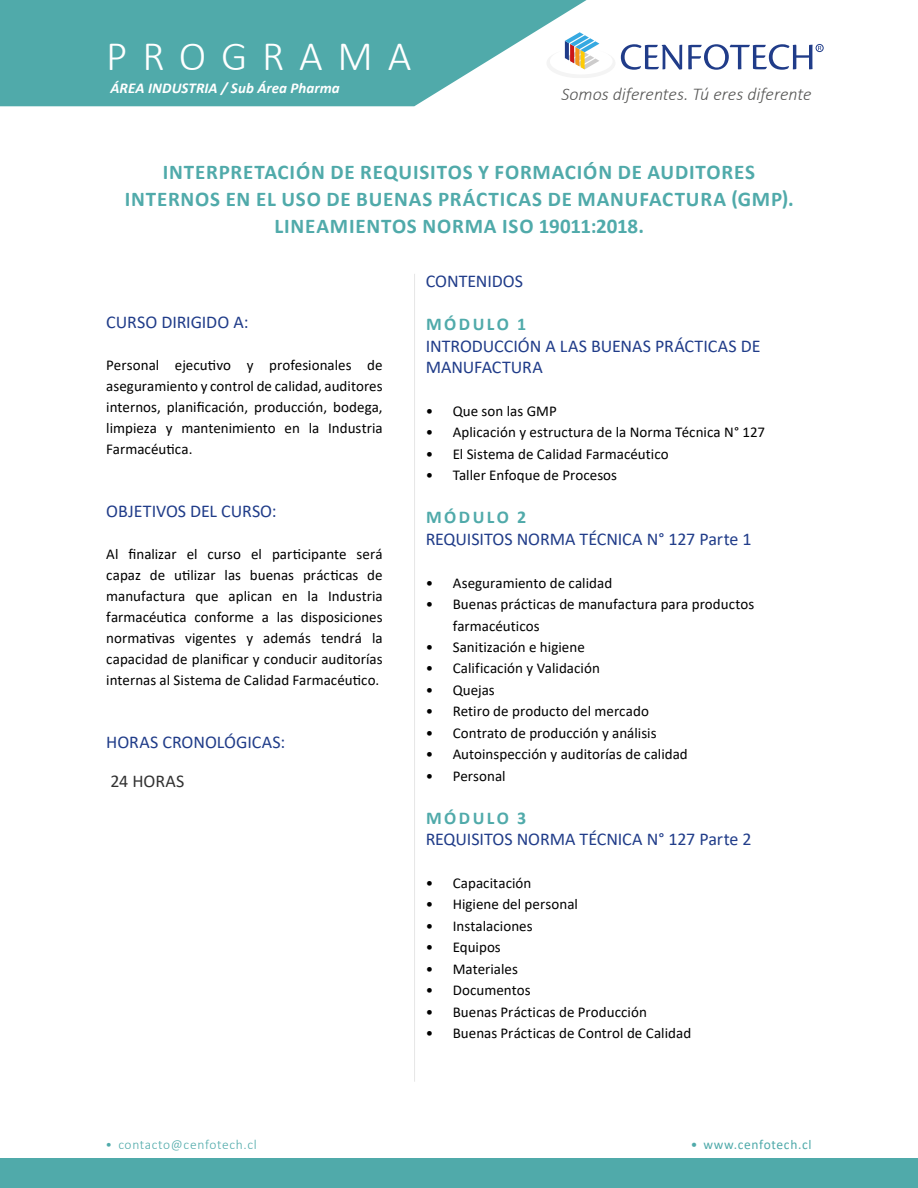
<style>
.page{position:relative;width:918px;height:1188px;background:#fff}
.page>*{position:absolute;margin:0;border:0;box-sizing:border-box;transform-origin:0 0}
.t1{font:300 42px "Calibri";letter-spacing:.35em;color:#fff}
.t2{font:700 21px/27px "Calibri";letter-spacing:.035em;color:#50aaaa;text-align:center}
.t3{font:18px/21.5px "Calibri";letter-spacing:-.005em;color:#203c89}
.t4{font:italic 300 18px "Calibri";color:#575756}
.t5{font:700 18px "Calibri";letter-spacing:.135em;color:#50aaaa}
.t6{font:18px "Calibri";letter-spacing:-.005em;color:#323232}
.t7{font:15px/21px "Calibri";letter-spacing:.005em;color:#000;text-align:justify}
.t8{font:italic 700 15px "Calibri";letter-spacing:.005em;color:#fff}
.t9{font:300 13.5px "Calibri";letter-spacing:.05em;color:#50aaaa}
.t10{font:13.5px "Calibri";letter-spacing:.05em;color:#50aaaa}
</style>
<div class="page">
<div style="left:0;top:1158px;width:918px;height:30px;background:#50aaaa"></div>
<svg style="left:0;top:0;width:587px;height:106px;background:#65b4b4"></svg>
<div style="left:816px;top:44px;width:7px;height:8px;border:1px solid #203c89;border-radius:50%"></div>
<svg style="left:546px;top:32px;width:136px;height:46px"></svg>
<svg style="left:688px;top:44px;width:133px;height:26px"></svg>
<hr style="left:414px;top:274px;width:1px;height:808px;background:#e6e6e6">
<h1 class="t1" style="left:106px;top:30px;width:307px">PROGRAMA</h1>
<p class="t8" style="left:111px;top:77px;width:231px">ÁREA INDUSTRIA / Sub Área Pharma</p>
<p class="t4" style="left:561px;top:83px;width:252px">Somos diferentes. Tú eres diferente</p>
<h2 class="t2" style="left:125px;top:158px;width:670px">INTERPRETACIÓN DE REQUISITOS Y FORMACIÓN DE AUDITORES<br>INTERNOS EN EL USO DE BUENAS PRÁCTICAS DE MANUFACTURA (GMP).<br>LINEAMIENTOS NORMA ISO 19011:2018.</h2>
<p class="t3" style="left:106px;top:311px;width:144px">CURSO DIRIGIDO A:</p>
<p class="t7" style="left:106px;top:354px;width:278px">Personal ejecutivo y profesionales de aseguramiento y control de calidad, auditores internos, planificación, producción, bodega, limpieza y mantenimiento en la Industria Farmacéutica.</p>
<p class="t3" style="left:106px;top:500px;width:172px">OBJETIVOS DEL CURSO:</p>
<p class="t7" style="left:106px;top:543px;width:278px">Al finalizar el curso el participante será capaz de utilizar las buenas prácticas de manufactura que aplican en la Industria farmacéutica conforme a las disposiciones normativas vigentes y además tendrá la capacidad de planificar y conducir auditorías internas al Sistema de Calidad Farmacéutico.</p>
<p class="t3" style="left:106px;top:731px;width:180px">HORAS CRONOLÓGICAS:</p>
<p class="t6" style="left:111px;top:769px;width:75px">24 HORAS</p>
<p class="t3" style="left:426px;top:270px;width:99px">CONTENIDOS</p>
<p class="t5" style="left:426px;top:312px;width:102px">MÓDULO 1</p>
<p class="t3" style="left:426px;top:335px;width:337px">INTRODUCCIÓN A LAS BUENAS PRÁCTICAS DE<br>MANUFACTURA</p>
<p class="t7" style="left:426px;top:400px;width:133px">• Que son las GMP</p>
<p class="t7" style="left:426px;top:422px;width:341px">• Aplicación y estructura de la Norma Técnica N° 127</p>
<p class="t7" style="left:426px;top:443px;width:245px">• El Sistema de Calidad Farmacéutico</p>
<p class="t7" style="left:426px;top:465px;width:193px">• Taller Enfoque de Procesos</p>
<p class="t5" style="left:426px;top:505px;width:102px">MÓDULO 2</p>
<p class="t3" style="left:426px;top:528px;width:327px">REQUISITOS NORMA TÉCNICA N° 127 Parte 1</p>
<p class="t7" style="left:426px;top:572px;width:188px">• Aseguramiento de calidad</p>
<p class="t7" style="left:453px;top:593px;width:303px;line-height:21.5px;text-indent:-27px">• Buenas prácticas de manufactura para productos farmacéuticos</p>
<p class="t7" style="left:426px;top:636px;width:161px">• Sanitización e higiene</p>
<p class="t7" style="left:426px;top:658px;width:176px">• Calificación y Validación</p>
<p class="t7" style="left:426px;top:679px;width:71px">• Quejas</p>
<p class="t7" style="left:426px;top:700px;width:225px">• Retiro de producto del mercado</p>
<p class="t7" style="left:426px;top:722px;width:232px">• Contrato de producción y análisis</p>
<p class="t7" style="left:426px;top:743px;width:264px">• Autoinspección y auditorías de calidad</p>
<p class="t7" style="left:426px;top:765px;width:82px">• Personal</p>
<p class="t5" style="left:426px;top:805px;width:102px">MÓDULO 3</p>
<p class="t3" style="left:426px;top:828px;width:327px">REQUISITOS NORMA TÉCNICA N° 127 Parte 2</p>
<p class="t7" style="left:426px;top:872px;width:107px">• Capacitación</p>
<p class="t7" style="left:426px;top:894px;width:154px">• Higiene del personal</p>
<p class="t7" style="left:426px;top:915px;width:108px">• Instalaciones</p>
<p class="t7" style="left:426px;top:936px;width:77px">• Equipos</p>
<p class="t7" style="left:426px;top:958px;width:94px">• Materiales</p>
<p class="t7" style="left:426px;top:979px;width:106px">• Documentos</p>
<p class="t7" style="left:426px;top:1001px;width:223px">• Buenas Prácticas de Producción</p>
<p class="t7" style="left:426px;top:1022px;width:267px">• Buenas Prácticas de Control de Calidad</p>
<p class="t9" style="left:106px;top:1137px;width:153px">• contacto@cenfotech.cl</p>
<p class="t10" style="left:691px;top:1136px;width:122px">• www.cenfotech.cl</p>
</div>
